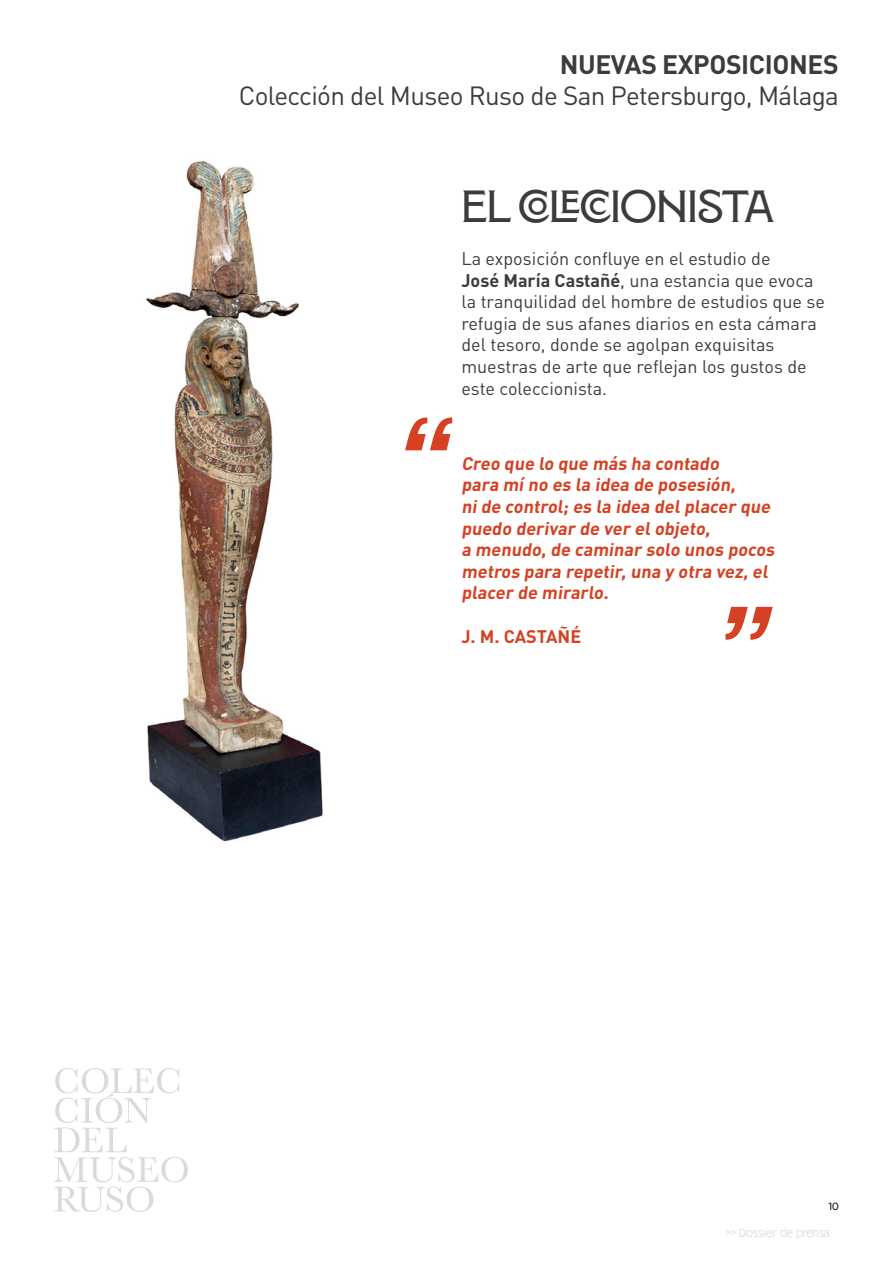
<style>
.page{position:relative;width:893px;height:1263px;background:#fff}
.page>*{position:absolute;margin:0;border:0;box-sizing:border-box;transform-origin:0 0}
.t1{font:600 45px "Montecatini Pro Ampio";letter-spacing:-.005em;color:#3c3c3b}
.t2{font:700 26.4px "DIN Pro";letter-spacing:-.015em;color:#3c3c3b}
.t3{font:26.1px "DIN Pro";letter-spacing:-.025em;color:#3c3c3b}
.t4{font:18px/21.6px "DIN Pro";color:#3c3c3b}
.t5{font:700 18px/21.6px "DIN Pro";color:#d54122}
.t6{font:300 13.5px "Vision";letter-spacing:-.06em;color:#dadada}
.t7{font:12px "Vision";color:#0f1820}
.s1{font-weight:700}
</style>
<div class="page">
<svg style="left:54px;top:1068px;width:134px;height:144px"></svg>
<img style="left:146px;top:160px;width:177px;height:682px">
<svg style="left:725px;top:607px;width:48px;height:33px"></svg>
<svg style="left:405px;top:417px;width:47px;height:33px"></svg>
<h2 class="t2" style="left:560px;top:47px;width:281px">NUEVAS EXPOSICIONES</h2>
<h3 class="t3" style="left:239px;top:78px;width:602px">Colección del Museo Ruso de San Petersburgo, Málaga</h3>
<h1 class="t1" style="left:461px;top:182px;width:314px">EL COLECCIONISTA</h1>
<p class="t4" style="left:461px;top:247px;width:365px">La exposición confluye en el estudio de<br><span class="s1">José María Castañé</span>, una estancia que evoca la tranquilidad del hombre de estudios que se refugia de sus afanes diarios en esta cámara del tesoro, donde se agolpan exquisitas muestras de arte que reflejan los gustos de este coleccionista.</p>
<p class="t5" style="left:461px;top:452px;width:318px">Creo que lo que más ha contado<br>para míno es la idea de posesión, nide control;es la idea delplacer que puedo derivar de ver elobjeto,<br>a menudo,de caminar solo unos pocos metros para repetir,una y otra vez,el placer de mirarlo.</p>
<p class="t5" style="left:461px;top:624px;width:121px">J. M. CASTAÑÉ</p>
<p class="t7" style="left:828px;top:1199px;width:12px">10</p>
<p class="t6" style="left:725px;top:1225px;width:107px">&gt;&gt; Dossier de prensa</p>
</div>
